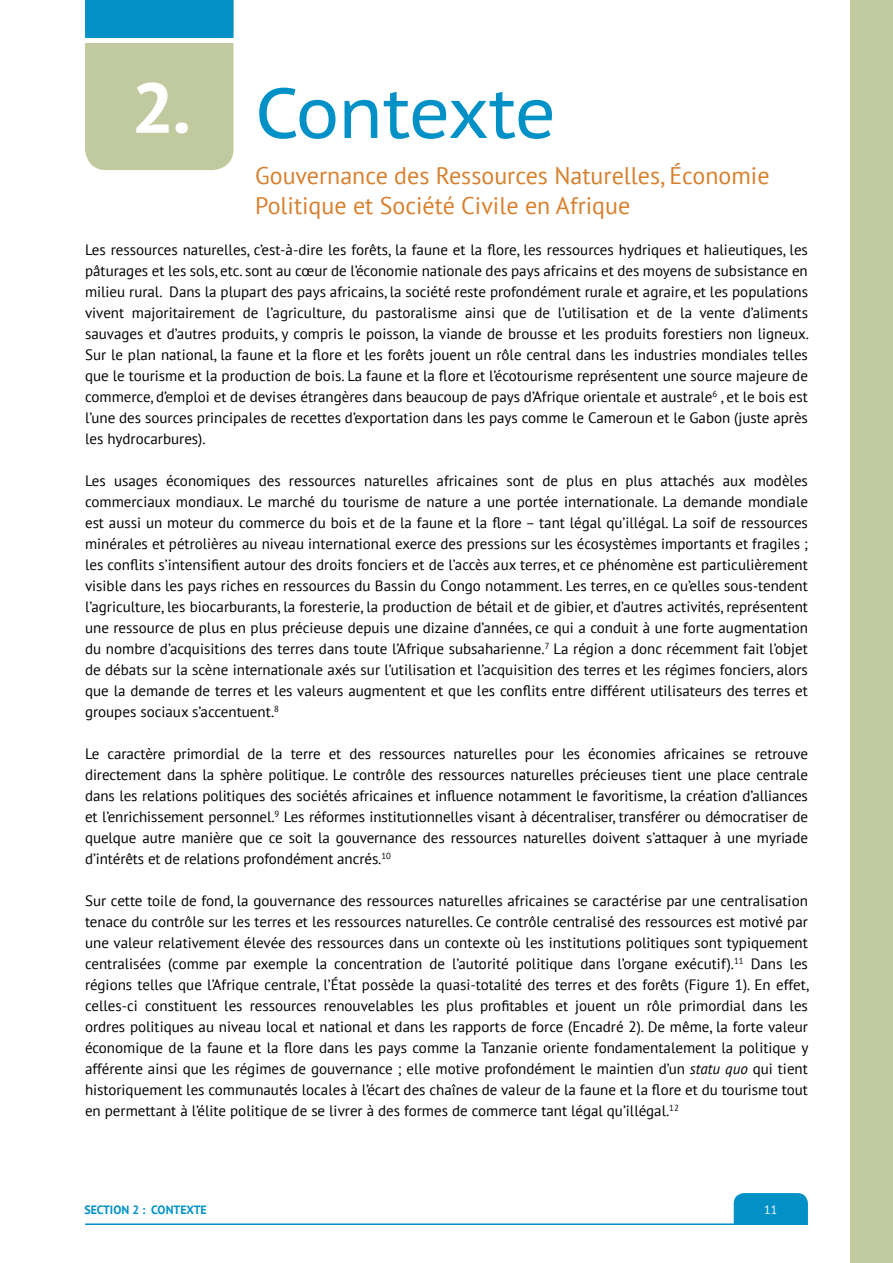
<style>
.page{position:relative;width:893px;height:1263px;background:#fff}
.page>*{position:absolute;margin:0;border:0;box-sizing:border-box;transform-origin:0 0}
.t1{font:70.5px "PT Sans Caption";letter-spacing:-.03em;color:#0191c7}
.t2{font:24px/30px "PT Sans";color:#d77f2d}
.t3{font:15px/21px "PT Sans";color:#000;text-align:justify}
.t4{font:700 12px "PT Sans";color:#0191c7}
.t5{font:12px "PT Sans";color:#fff}
.s1{font-weight:700;color:#fff}
.s2{font-style:italic}
</style>
<div class="page">
<div style="left:734px;top:1193px;width:74px;height:30px;background:#0191c7"></div>
<hr style="left:85px;top:1223px;width:723px;height:2px;background:#0191c7">
<svg style="left:85px;top:0;width:148px;height:170px;background:#95bda8"></svg>
<div style="left:85px;top:38px;width:149px;height:5px;background:#fff"></div>
<div style="left:850px;top:0;width:43px;height:1263px;background:#c1ca9f"></div>
<h1 class="t1" style="left:132px;top:67px;width:426px"><span class="s1">2.</span> Contexte</h1>
<h2 class="t2" style="left:255px;top:160px;width:516px">Gouvernance des Ressources Naturelles, Économie<br>Politique et Société Civile en Afrique</h2>
<p class="t3" style="left:85px;top:239px;width:726px">Les ressources naturelles, c’est-à-dire les forêts, la faune et la flore, les ressources hydriques et halieutiques, les pâturages et les sols, etc. sont au cœur de l’économie nationale des pays africains et des moyens de subsistance en milieu rural. Dans la plupart des pays africains, la société reste profondément rurale et agraire, et les populations vivent majoritairement de l’agriculture, du pastoralisme ainsi que de l’utilisation et de la vente d’aliments sauvages et d’autres produits, y compris le poisson, la viande de brousse et les produits forestiers non ligneux.<br>Sur le plan national, la faune et la flore et les forêts jouent un rôle central dans les industries mondiales telles que le tourisme et la production de bois. La faune et la flore et l’écotourisme représentent une source majeure de commerce, d’emploi et de devises étrangères dans beaucoup de pays d’Afrique orientale et australe<sup>6</sup> , et le bois est l’une des sources principales de recettes d’exportation dans les pays comme le Cameroun et le Gabon (juste après les hydrocarbures).</p>
<p class="t3" style="left:85px;top:470px;width:724px">Les usages économiques des ressources naturelles africaines sont de plus en plus attachés aux modèles commerciaux mondiaux. Le marché du tourisme de nature a une portée internationale. La demande mondiale est aussi un moteur du commerce du bois et de la faune et la flore – tant légal qu’illégal. La soif de ressources minérales et pétrolières au niveau international exerce des pressions sur les écosystèmes importants et fragiles ; les conflits s’intensifient autour des droits fonciers et de l’accès aux terres, et ce phénomène est particulièrement visible dans les pays riches en ressources du Bassin du Congo notamment. Les terres, en ce qu’elles sous-tendent l’agriculture, les biocarburants, la foresterie, la production de bétail et de gibier, et d’autres activités, représentent une ressource de plus en plus précieuse depuis une dizaine d’années, ce qui a conduit à une forte augmentation du nombre d’acquisitions des terres dans toute l’Afrique subsaharienne.<sup>7</sup> La région a donc récemment fait l’objet de débats sur la scène internationale axés sur l’utilisation et l’acquisition des terres et les régimes fonciers, alors que la demande de terres et les valeurs augmentent et que les conflits entre différent utilisateurs des terres et groupes sociaux s’accentuent.<sup>8</sup></p>
<p class="t3" style="left:85px;top:743px;width:724px">Le caractère primordial de la terre et des ressources naturelles pour les économies africaines se retrouve directement dans la sphère politique. Le contrôle des ressources naturelles précieuses tient une place centrale dans les relations politiques des sociétés africaines et influence notamment le favoritisme, la création d’alliances et l’enrichissement personnel.<sup>9</sup> Les réformes institutionnelles visant à décentraliser, transférer ou démocratiser de quelque autre manière que ce soit la gouvernance des ressources naturelles doivent s’attaquer à une myriade d’intérêts et de relations profondément ancrés.<sup>10</sup></p>
<p class="t3" style="left:85px;top:890px;width:726px">Sur cette toile de fond, la gouvernance des ressources naturelles africaines se caractérise par une centralisation tenace du contrôle sur les terres et les ressources naturelles. Ce contrôle centralisé des ressources est motivé par une valeur relativement élevée des ressources dans un contexte où les institutions politiques sont typiquement centralisées (comme par exemple la concentration de l’autorité politique dans l’organe exécutif).<sup>11</sup> Dans les régions telles que l’Afrique centrale, l’État possède la quasi-totalité des terres et des forêts (Figure 1). En effet, celles-ci constituent les ressources renouvelables les plus profitables et jouent un rôle primordial dans les ordres politiques au niveau local et national et dans les rapports de force (Encadré 2). De même, la forte valeur économique de la faune et la flore dans les pays comme la Tanzanie oriente fondamentalement la politique y afférente ainsi que les régimes de gouvernance ; elle motive profondément le maintien d’un <span class="s2">statu quo</span> qui tient historiquement les communautés locales à l’écart des chaînes de valeur de la faune et la flore et du tourisme tout en permettant à l’élite politique de se livrer à des formes de commerce tant légal qu’illégal.<sup>12</sup></p>
<p class="t4" style="left:84px;top:1202px;width:124px">SECTION 2 : CONTEXTE</p>
<p class="t5" style="left:764px;top:1202px;width:15px">11</p>
</div>
